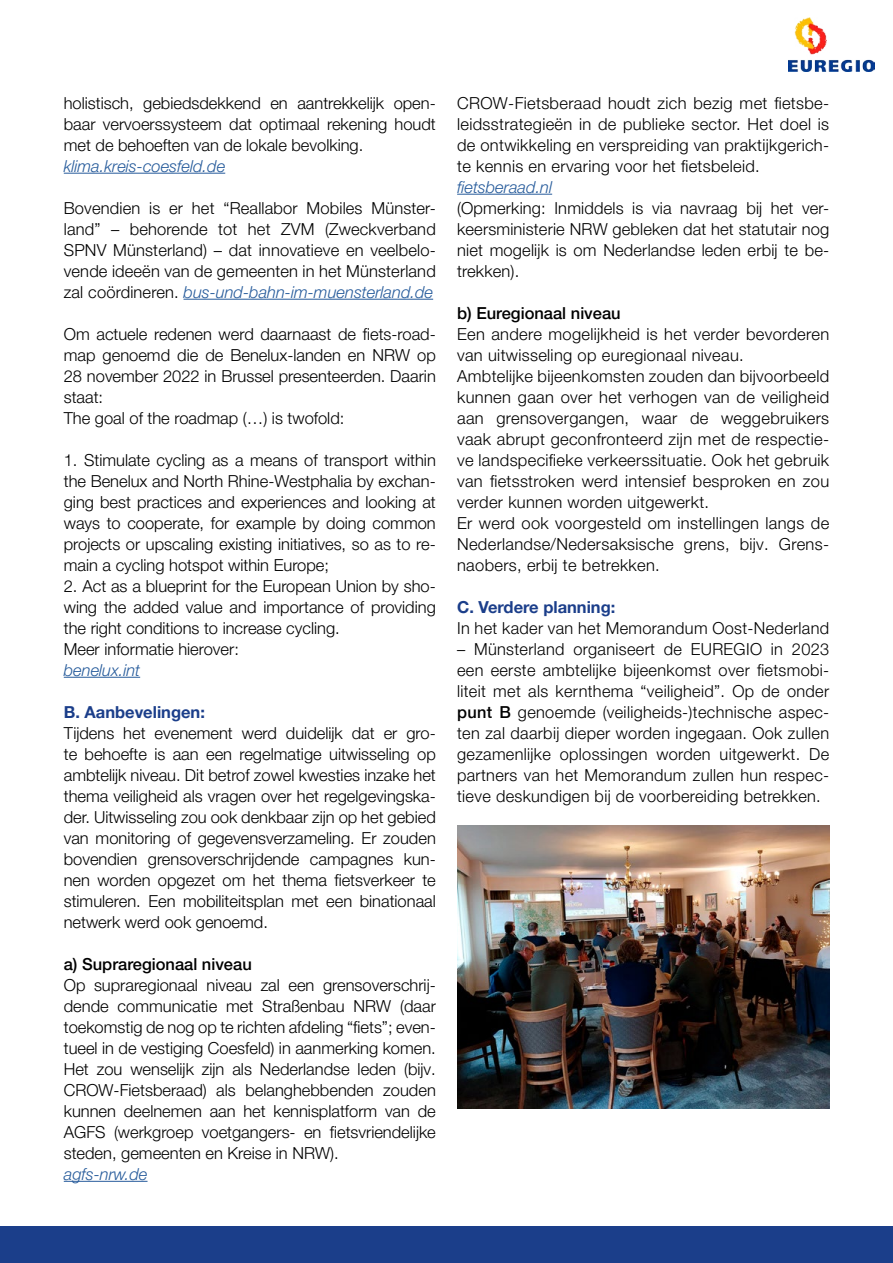
<style>
.page{position:relative;width:893px;height:1263px;background:#fff}
.page>*{position:absolute;margin:0;border:0;box-sizing:border-box;transform-origin:0 0}
.t1{font:300 16.5px/21px "Helvetica Neue LT Pro";letter-spacing:.01em;color:#000;text-align:justify}
.t2{font:italic 300 16.5px "Helvetica Neue LT Pro";color:#265b9b}
.t3{font:500 16.5px "Helvetica Neue LT Pro";color:#000}
.t4{font:700 16.5px "Helvetica Neue LT Pro";color:#1b3e8a}
.s1{font-style:italic;color:#265b9b}
.s2{font-weight:500}
</style>
<div class="page">
<div style="left:0;top:1227px;width:893px;height:36px;background:#1b3e8a"></div>
<hr style="left:64px;top:173px;width:161px;height:1px;background:#265b9b">
<hr style="left:184px;top:299px;width:249px;height:1px;background:#265b9b">
<hr style="left:64px;top:677px;width:76px;height:1px;background:#265b9b">
<hr style="left:64px;top:1181px;width:84px;height:1px;background:#265b9b">
<hr style="left:457px;top:194px;width:95px;height:1px;background:#265b9b">
<img style="left:788px;top:17px;width:87px;height:54px">
<img style="left:457px;top:826px;width:372px;height:282px">
<p class="t1" style="left:64px;top:92px;width:374px">holistisch, gebiedsdekkend en aantrekkelijk open&shy;baar vervoerssysteem dat optimaal rekening houdt met de behoeften van de lokale bevolking.</p>
<p class="t2" style="left:64px;top:156px;width:163px">klima.kreis-coesfeld.de</p>
<p class="t1" style="left:64px;top:197px;width:374px">Bovendien is er het “Reallabor Mobiles Münster&shy;land” – behorende tot het ZVM (Zweckverband SPNV Münsterland) – dat innovatieve en veelbelo&shy;vende ideeën van de gemeenten in het Münsterland zal coördineren. <span class="s1">bus-und-bahn-im-muensterland.de</span></p>
<p class="t1" style="left:64px;top:323px;width:374px;text-align:left">Om actuele redenen werd daarnaast de fiets-road&shy;map genoemd die de Benelux-landen en NRW op 28 november 2022 in Brussel presenteerden. Daarin staat:<br>The goal of the roadmap (…) is twofold:</p>
<p class="t1" style="left:64px;top:449px;width:374px">1. Stimulate cycling as a means of transport within the Benelux and North Rhine-Westphalia by exchan&shy;ging best practices and experiences and looking at ways to cooperate, for example by doing common projects or upscaling existing initiatives, so as to re&shy;main a cycling hotspot within Europe;</p>
<p class="t1" style="left:64px;top:575px;width:374px;text-align:left">2. Act as a blueprint for the European Union by sho&shy;wing the added value and importance of providing the right conditions to increase cycling.<br>Meer informatie hierover:</p>
<p class="t2" style="left:64px;top:660px;width:78px">benelux.int</p>
<p class="t4" style="left:64px;top:702px;width:143px">B. Aanbevelingen:</p>
<p class="t1" style="left:64px;top:722px;width:374px">Tijdens het evenement werd duidelijk dat er gro&shy;te behoefte is aan een regelmatige uitwisseling op ambtelijk niveau. Dit betrof zowel kwesties inzake het thema veiligheid als vragen over het regelgevingska&shy;der. Uitwisseling zou ook denkbaar zijn op het gebied van monitoring of gegevensverzameling. Er zouden bovendien grensoverschrijdende campagnes kun&shy;nen worden opgezet om het thema fietsverkeer te stimuleren. Een mobiliteitsplan met een binationaal netwerk werd ook genoemd.</p>
<p class="t3" style="left:64px;top:954px;width:190px">a) Supraregionaal niveau</p>
<p class="t1" style="left:64px;top:974px;width:374px">Op supraregionaal niveau zal een grensoverschrij&shy;dende communicatie met Straßenbau NRW (daar toekomstig de nog op te richten afdeling “fiets”; even&shy;tueel in de vestiging Coesfeld) in aanmerking komen.<br>Het zou wenselijk zijn als Nederlandse leden (bijv.<br>CROW-Fietsberaad) als belanghebbenden zouden kunnen deelnemen aan het kennisplatform van de AGFS (werkgroep voetgangers- en fietsvriendelijke steden, gemeenten en Kreise in NRW).</p>
<p class="t2" style="left:64px;top:1164px;width:85px">agfs-nrw.de</p>
<p class="t1" style="left:457px;top:92px;width:374px">CROW-Fietsberaad houdt zich bezig met fietsbe&shy;leidsstrategieën in de publieke sector. Het doel is de ontwikkeling en verspreiding van praktijkgerich&shy;te kennis en ervaring voor het fietsbeleid.</p>
<p class="t2" style="left:457px;top:177px;width:97px">fietsberaad.nl</p>
<p class="t1" style="left:457px;top:197px;width:374px">(Opmerking: Inmiddels is via navraag bij het ver&shy;keersministerie NRW gebleken dat het statutair nog niet mogelijk is om Nederlandse leden erbij te be&shy;trekken).</p>
<p class="t3" style="left:457px;top:303px;width:165px">b) Euregionaal niveau</p>
<p class="t1" style="left:457px;top:323px;width:374px;text-align:left">Een andere mogelijkheid is het verder bevorderen van uitwisseling op euregionaal niveau.<br>Ambtelijke bijeenkomsten zouden dan bijvoorbeeld kunnen gaan over het verhogen van de veiligheid aan grensovergangen, waar de weggebruikers vaak abrupt geconfronteerd zijn met de respectie&shy;ve landspecifieke verkeerssituatie. Ook het gebruik van fietsstroken werd intensief besproken en zou verder kunnen worden uitgewerkt.<br>Er werd ook voorgesteld om instellingen langs de Nederlandse/Nedersaksische grens, bijv. Grens&shy;naobers, erbij te betrekken.</p>
<p class="t4" style="left:457px;top:597px;width:160px">C. Verdere planning:</p>
<p class="t1" style="left:457px;top:617px;width:374px">In het kader van het Memorandum Oost-Nederland</p>
<p class="t1" style="left:457px;top:638px;width:374px">– Münsterland organiseert de EUREGIO in 2023 een eerste ambtelijke bijeenkomst over fietsmobi&shy;liteit met als kernthema “veiligheid”. Op de onder <span class="s2">punt B</span> genoemde (veiligheids-)technische aspec&shy;ten zal daarbij dieper worden ingegaan. Ook zullen gezamenlijke oplossingen worden uitgewerkt. De partners van het Memorandum zullen hun respec&shy;tieve deskundigen bij de voorbereiding betrekken.</p>
</div>
